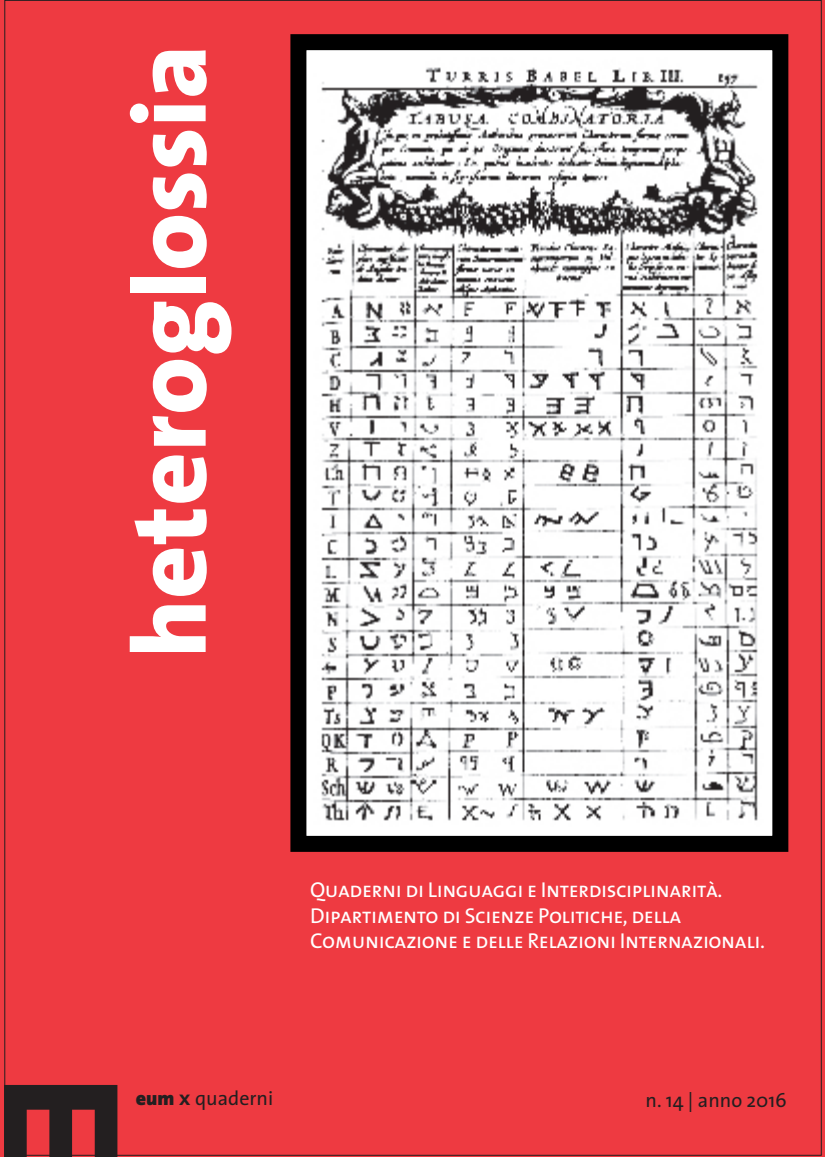
<style>
.page{position:relative;width:825px;height:1157px;background:#ee3a41}
.page>*{position:absolute;margin:0;border:0;box-sizing:border-box;transform-origin:0 0}
.t1{font:800 104px "The Sans";color:#fff}
.t2{font:21.6px/26px "The Sans Caps";letter-spacing:-.02em;color:#fff}
.t3{font:20px "The Sans";color:#231f20}
.s1{font-weight:900}
.s2{font-family:"The Sans Bold Caps"}
</style>
<div class="page">
<img style="left:307px;top:51px;width:464px;height:784px">
<div style="left:290px;top:34px;width:498px;height:818px;border:16px solid #000"></div>
<svg style="left:4px;top:1085px;width:113px;height:72px"></svg>
<h1 class="t1" style="left:83px;top:658px;width:615px;rotate:-90deg">heteroglossia</h1>
<p class="t2" style="left:310px;top:876px;width:456px">Quaderni di Linguaggi e Interdisciplinarità.<br>Dipartimento di Scienze Politiche, della<br>Comunicazione e delle Relazioni Internazionali.</p>
<p class="t3" style="left:136px;top:1082px;width:139px"><span class="s1">eum</span> <span class="s2">x</span> quaderni</p>
<p class="t3" style="left:646px;top:1083px;width:143px">n. 14 | anno 2016</p>
</div>
